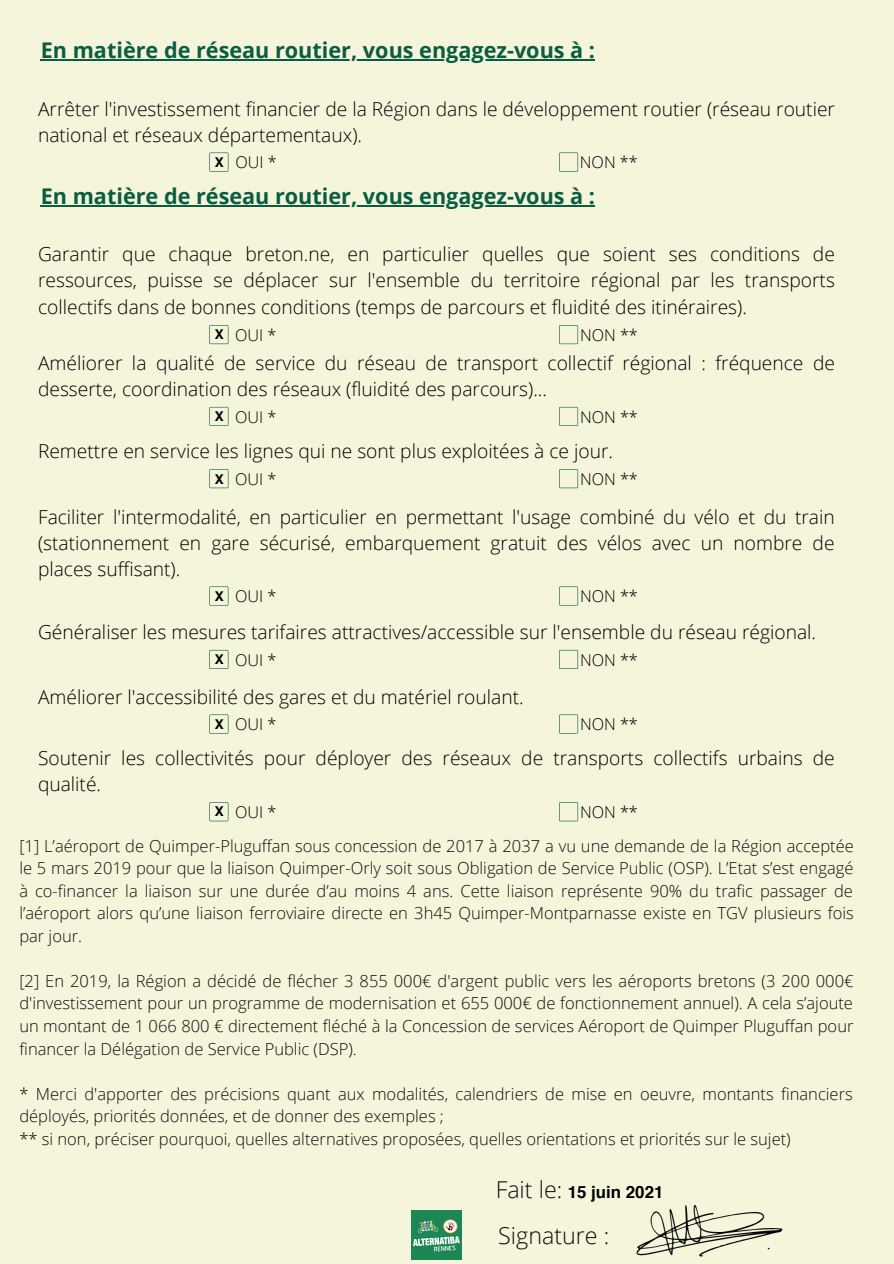
<style>
.page{position:relative;width:894px;height:1264px;background:#fff}
.page>*{position:absolute;margin:0;border:0;box-sizing:border-box;transform-origin:0 0}
.t1{font:300 23.25px "Open Sans";color:#0d0d0d}
.t2{font:700 21.6px "Open Sans";color:#095d40}
.t3{font:300 19.2px/26px "Open Sans";color:#000}
.t4{font:700 16.8px "Helvetica";color:#000}
.t5{font:300 16.5px/22.5px "Open Sans";color:#0d0d0d;text-align:justify}
.t6{font:300 16.2px "Open Sans";color:#000}
.t7{font:700 13.5px "Helvetica";color:#000}
</style>
<div class="page">
<div style="left:0;top:0;width:893px;height:1263px;background:#f5f5dc"></div>
<hr style="left:41px;top:59px;width:554px;height:1px;background:#095d40">
<svg style="left:209px;top:152px;width:19px;height:20px"></svg>
<svg style="left:559px;top:152px;width:19px;height:20px"></svg>
<hr style="left:41px;top:205px;width:554px;height:1px;background:#095d40">
<svg style="left:209px;top:325px;width:19px;height:19px"></svg>
<svg style="left:559px;top:325px;width:19px;height:19px"></svg>
<svg style="left:209px;top:407px;width:19px;height:19px"></svg>
<svg style="left:559px;top:407px;width:19px;height:19px"></svg>
<svg style="left:209px;top:469px;width:19px;height:19px"></svg>
<svg style="left:559px;top:469px;width:19px;height:19px"></svg>
<svg style="left:209px;top:586px;width:19px;height:19px"></svg>
<svg style="left:559px;top:586px;width:19px;height:19px"></svg>
<svg style="left:209px;top:650px;width:19px;height:19px"></svg>
<svg style="left:559px;top:650px;width:19px;height:19px"></svg>
<svg style="left:209px;top:714px;width:19px;height:19px"></svg>
<svg style="left:559px;top:714px;width:19px;height:19px"></svg>
<svg style="left:209px;top:802px;width:19px;height:19px"></svg>
<svg style="left:559px;top:802px;width:19px;height:19px"></svg>
<img style="left:411px;top:1210px;width:50px;height:49px">
<img style="left:636px;top:1205px;width:146px;height:51px">
<h2 class="t2" style="left:41px;top:35px;width:555px">En matière de réseau routier, vous engagez-vous à :</h2>
<p class="t3" style="left:38px;top:95px;width:798px">Arrêter l'investissement financier de la Région dans le développement routier (réseau routier national et réseaux départementaux).</p>
<p class="t7" style="left:214px;top:157px;width:11px">X</p>
<p class="t6" style="left:235px;top:150px;width:43px">OUI *</p>
<p class="t6" style="left:579px;top:150px;width:59px">NON **</p>
<h2 class="t2" style="left:41px;top:181px;width:555px">En matière de réseau routier, vous engagez-vous à :</h2>
<p class="t3" style="left:38px;top:240px;width:798px;line-height:26.4px;text-align:justify">Garantir que chaque breton.ne, en particulier quelles que soient ses conditions de ressources, puisse se déplacer sur l'ensemble du territoire régional par les transports collectifs dans de bonnes conditions (temps de parcours et fluidité des itinéraires).</p>
<p class="t7" style="left:214px;top:329px;width:11px">X</p>
<p class="t6" style="left:235px;top:323px;width:43px">OUI *</p>
<p class="t6" style="left:580px;top:323px;width:59px">NON **</p>
<p class="t3" style="left:38px;top:349px;width:798px">Améliorer la qualité de service du réseau de transport collectif régional : fréquence de desserte, coordination des réseaux (fluidité des parcours)...</p>
<p class="t7" style="left:214px;top:410px;width:11px">X</p>
<p class="t6" style="left:235px;top:405px;width:43px">OUI *</p>
<p class="t6" style="left:580px;top:405px;width:59px">NON **</p>
<p class="t3" style="left:38px;top:438px;width:576px">Remettre en service les lignes qui ne sont plus exploitées à ce jour.</p>
<p class="t7" style="left:214px;top:473px;width:11px">X</p>
<p class="t6" style="left:235px;top:467px;width:43px">OUI *</p>
<p class="t6" style="left:580px;top:467px;width:59px">NON **</p>
<p class="t3" style="left:38px;top:503px;width:798px;text-align:justify">Faciliter l'intermodalité, en particulier en permettant l'usage combiné du vélo et du train (stationnement en gare sécurisé, embarquement gratuit des vélos avec un nombre de places suffisant).</p>
<p class="t7" style="left:214px;top:591px;width:11px">X</p>
<p class="t6" style="left:235px;top:584px;width:43px">OUI *</p>
<p class="t6" style="left:580px;top:584px;width:59px">NON **</p>
<p class="t3" style="left:38px;top:618px;width:779px">Généraliser les mesures tarifaires attractives/accessible sur l'ensemble du réseau régional.</p>
<p class="t7" style="left:214px;top:653px;width:11px">X</p>
<p class="t6" style="left:235px;top:648px;width:43px">OUI *</p>
<p class="t6" style="left:580px;top:648px;width:59px">NON **</p>
<p class="t3" style="left:38px;top:683px;width:487px">Améliorer l'accessibilité des gares et du matériel roulant.</p>
<p class="t7" style="left:214px;top:718px;width:11px">X</p>
<p class="t6" style="left:235px;top:712px;width:43px">OUI *</p>
<p class="t6" style="left:580px;top:712px;width:59px">NON **</p>
<p class="t3" style="left:38px;top:745px;width:798px">Soutenir les collectivités pour déployer des réseaux de transports collectifs urbains de qualité.</p>
<p class="t7" style="left:214px;top:805px;width:11px">X</p>
<p class="t6" style="left:235px;top:800px;width:43px">OUI *</p>
<p class="t6" style="left:580px;top:800px;width:59px">NON **</p>
<p class="t5" style="left:19px;top:834px;width:835px">[1] L’aéroport de Quimper-Pluguffan sous concession de 2017 à 2037 a vu une demande de la Région acceptée le 5 mars 2019 pour que la liaison Quimper-Orly soit sous Obligation de Service Public (OSP). L’Etat s’est engagé à co-financer la liaison sur une durée d’au moins 4 ans. Cette liaison représente 90% du trafic passager de l’aéroport alors qu’une liaison ferroviaire directe en 3h45 Quimper-Montparnasse existe en TGV plusieurs fois par jour.</p>
<p class="t5" style="left:19px;top:969px;width:835px">[2] En 2019, la Région a décidé de flécher 3 855 000€ d'argent public vers les aéroports bretons (3 200 000€ d'investissement pour un programme de modernisation et 655 000€ de fonctionnement annuel). A cela s’ajoute un montant de 1 066 800 € directement fléché à la Concession de services Aéroport de Quimper Pluguffan pour financer la Délégation de Service Public (DSP).</p>
<p class="t5" style="left:19px;top:1081px;width:834px;text-align:left">* Merci d'apporter des précisions quant aux modalités, calendriers de mise en oeuvre, montants financiers déployés, priorités données, et de donner des exemples ;<br>** si non, préciser pourquoi, quelles alternatives proposées, quelles orientations et priorités sur le sujet)</p>
<h1 class="t1" style="left:495px;top:1173px;width:68px">Fait le:</h1>
<p class="t4" style="left:567px;top:1185px;width:97px">15 juin 2021</p>
<h1 class="t1" style="left:498px;top:1219px;width:112px">Signature :</h1>
</div>
